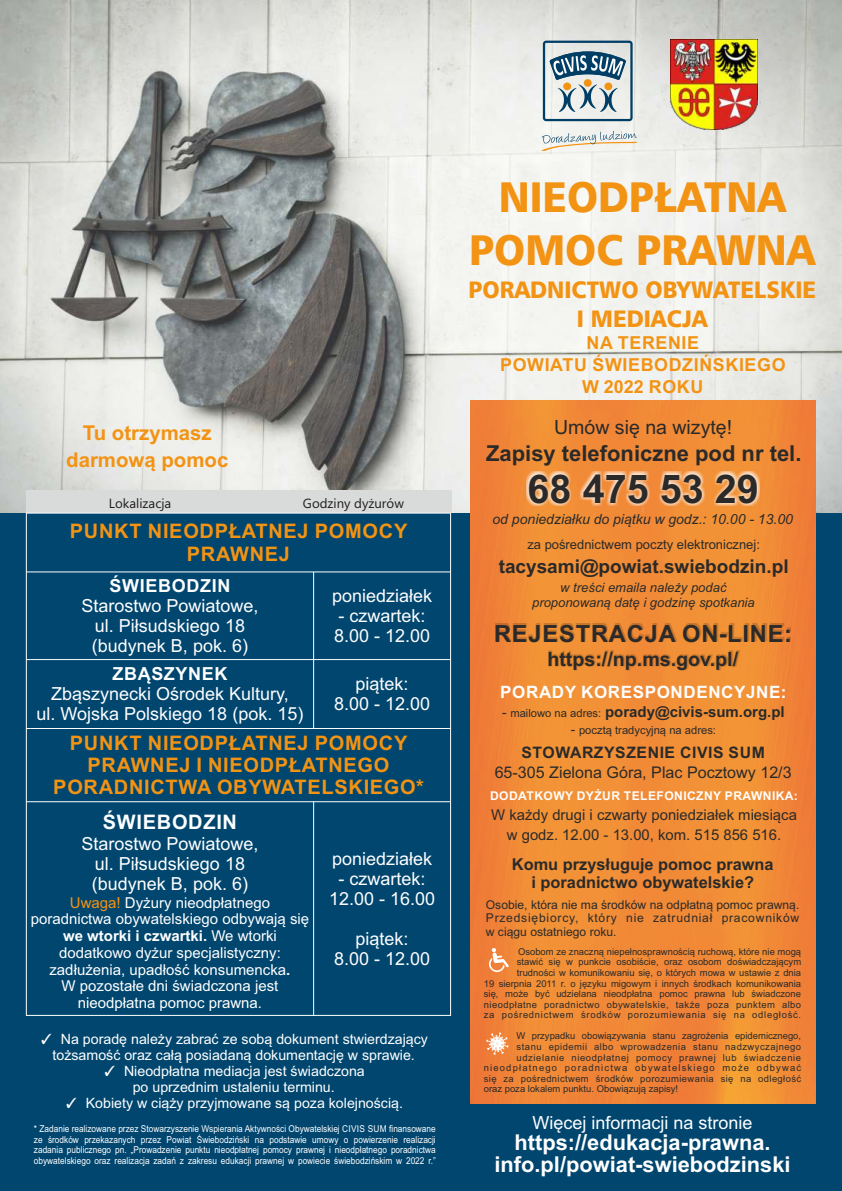
<style>
.page{position:relative;width:842px;height:1191px;background:#fff}
.page>*{position:absolute;margin:0;border:0;box-sizing:border-box;transform-origin:0 0}
.t1{font:42.7px/52.5px "Humanist 777 BT Black B";color:#f39313;text-align:center;scale:.94 1}
.t2{font:700 39.6px "Arial";color:#2b2a29}
.t3{font:23.7px/29.2px "Humanist 777 BT Black B";color:#f39313;text-align:center;scale:.94 1}
.t4{font:700 23.6px "Arial";letter-spacing:.035em;color:#2b2a29}
.t5{font:700 22px "Arial";color:#2b2a29}
.t6{font:700 21.8px/22px "Arial";color:#fefefe;text-align:center}
.t7{font:700 20.4px/26.5px "Arial";color:#f39313;text-align:center}
.t8{font:700 20px/22.3px "Arial";letter-spacing:.035em;color:#f39313;text-align:center}
.t9{font:700 20px "Arial";letter-spacing:.035em;color:#fefefe}
.t10{font:700 19.7px "Arial";color:#2b2a29}
.t11{font:19.5px "Arial";color:#2b2a29}
.t12{font:700 19px "Arial";color:#2b2a29}
.t13{font:18px/20.1px "Arial";color:#fefefe;text-align:center}
.t14{font:700 18px "Arial";letter-spacing:.035em;color:#fefefe}
.t15{font:700 17.9px/22px "Arial";letter-spacing:.035em;color:#f39313;text-align:center}
.t16{font:700 17px "Arial";letter-spacing:.035em;color:#fefefe}
.t17{font:700 16.4px/18.3px "Arial";color:#2b2a29;text-align:center}
.t18{font:16.1px "Arial";color:#2b2a29}
.t19{font:700 15.8px "Arial";letter-spacing:.035em;color:#2b2a29}
.t20{font:15px/16.8px "Arial";color:#fefefe;text-align:center}
.t21{font:700 15px "Arial";color:#2b2a29}
.t22{font:14.9px/19.9px "Arial";color:#2b2a29;text-align:center}
.t23{font:14.2px/15.9px "Arial";color:#fefefe;text-align:center}
.t24{font:italic 14px "Arial";color:#2b2a29}
.t25{font:13.2px "Ebrima";color:#1f1b20}
.t26{font:italic 13px/14.5px "Arial";color:#2b2a29;text-align:center}
.t27{font:13px "Arial";color:#2b2a29}
.t28{font:12.1px/13.6px "Arial";letter-spacing:.065em;color:#2b2a29;text-align:justify}
.t29{font:700 12.1px "Arial";letter-spacing:.035em;color:#fefefe}
.t30{font:11.2px "Arial";color:#2b2a29}
.t31{font:9.5px/10.6px "Arial";color:#2b2a29;text-align:right}
.t32{font:9.5px/10.6px "Arial";color:#fefefe;text-align:justify;scale:.88 1}
.t33{font:9.5px "Arial";letter-spacing:.04em;color:#2b2a29}
.t34{font:9.5px "Arial";letter-spacing:.06em;color:#2b2a29}
.t35{font:9.5px "Arial";letter-spacing:.125em;color:#2b2a29}
.t36{font:9.5px "Arial";letter-spacing:.05em;color:#2b2a29}
.s1{color:#f39313}
.s2{font-weight:700}
.s3{font-family:"MS Gothic"}
.s4{font-weight:400;font-size:13.4px}
.s5{font-weight:400;font-size:11.2px}
.s6{font-size:13.4px}
</style>
<div class="page">
<img style="left:0;top:0;width:842px;height:513px">
<div style="left:0;top:513px;width:842px;height:678px;background:#00466f"></div>
<div style="left:26px;top:490px;width:426px;height:23px;background:#d9dada"></div>
<img style="left:471px;top:401px;width:344px;height:702px">
<div style="left:526px;top:471px;width:234px;height:35px;background:#fefefe;opacity:.98"></div>
<svg style="left:489px;top:947px;width:20px;height:25px"></svg>
<svg style="left:486px;top:1032px;width:22px;height:22px"></svg>
<div style="left:495px;top:623px;width:296px;height:47px;background:#2b2a29;opacity:.22"></div>
<svg style="left:543px;top:41px;width:90px;height:80px;background:#a2b5bd"></svg>
<div style="left:584px;top:79px;width:8px;height:8px;background:#f39313;border-radius:50%"></div>
<svg style="left:540px;top:131px;width:99px;height:20px"></svg>
<hr style="left:26px;top:513px;width:1px;height:502px;background:#fefefe">
<hr style="left:313px;top:801px;width:1px;height:214px;background:#fefefe">
<hr style="left:313px;top:572px;width:1px;height:156px;background:#fefefe">
<hr style="left:450px;top:513px;width:1px;height:502px;background:#fefefe">
<hr style="left:26px;top:1015px;width:425px;height:1px;background:#fefefe">
<hr style="left:26px;top:801px;width:425px;height:1px;background:#fefefe">
<hr style="left:26px;top:728px;width:425px;height:1px;background:#fefefe">
<hr style="left:26px;top:659px;width:425px;height:1px;background:#fefefe">
<hr style="left:26px;top:572px;width:425px;height:1px;background:#fefefe">
<hr style="left:26px;top:513px;width:425px;height:1px;background:#fefefe">
<img style="left:670px;top:40px;width:87px;height:90px">
<h3 class="t7" style="left:66px;top:422px;width:164px">Tu otrzymasz darmową pomoc</h3>
<h3 class="t25" style="left:109px;top:498px;width:64px">Lokalizacja</h3>
<h3 class="t25" style="left:303px;top:499px;width:102px">Godziny dyżurów</h3>
<h3 class="t8" style="left:70px;top:522px;width:339px">PUNKT NIEODPŁATNEJ POMOCY<br>PRAWNEJ</h3>
<h3 class="t14" style="left:110px;top:579px;width:122px">ŚWIEBODZIN</h3>
<h3 class="t13" style="left:81px;top:597px;width:179px">Starostwo Powiatowe, ul. Piłsudskiego 18 (budynek B, pok. 6)</h3>
<h3 class="t13" style="left:332px;top:587px;width:102px">poniedziałek</h3>
<h3 class="t13" style="left:334px;top:607px;width:98px;text-align:left">- czwartek:<br>8.00 - 12.00</h3>
<h3 class="t14" style="left:112px;top:667px;width:117px">ZBĄSZYNEK</h3>
<h3 class="t13" style="left:37px;top:685px;width:268px">Zbąszynecki Ośrodek Kultury,<br>ul. Wojska Polskiego 18 (pok. 15)</h3>
<h3 class="t13" style="left:334px;top:675px;width:98px">piątek:<br>8.00 - 12.00</h3>
<h3 class="t8" style="left:53px;top:733px;width:372px">PUNKT NIEODPŁATNEJ POMOCY<br>PRAWNEJ I NIEODPŁATNEGO<br>PORADNICTWA OBYWATELSKIEGO*</h3>
<h3 class="t9" style="left:103px;top:815px;width:136px">ŚWIEBODZIN</h3>
<h3 class="t13" style="left:81px;top:835px;width:179px">Starostwo Powiatowe, ul. Piłsudskiego 18 (budynek B, pok. 6)</h3>
<h3 class="t20" style="left:31px;top:895px;width:280px"><span class="s1">Uwaga!</span> Dyżury nieodpłatnego poradnictwa obywatelskiego odbywają się <span class="s2">we wtorki i czwartki.</span> We wtorki dodatkowo dyżur specjalistyczny: zadłużenia, upadłość konsumencka<span class="s2">.<br></span>W pozostałe dni świadczona jest nieodpłatna pomoc prawna.</h3>
<h3 class="t13" style="left:332px;top:849px;width:102px">poniedziałek</h3>
<h3 class="t13" style="left:329px;top:870px;width:108px">- czwartek:<br>12.00 - 16.00</h3>
<h3 class="t13" style="left:334px;top:930px;width:98px">piątek:<br>8.00 - 12.00</h3>
<h3 class="t23" style="left:40px;top:1032px;width:390px"><span class="s3">✓</span> Na poradę należy zabrać ze sobą dokument stwierdzający tożsamość oraz całą posiadaną dokumentację w sprawie.</h3>
<h3 class="t23" style="left:103px;top:1064px;width:264px"><span class="s3">✓</span> Nieodpłatna mediacja jest świadczona po uprzednim ustaleniu terminu.</h3>
<h3 class="t23" style="left:64px;top:1096px;width:340px"><span class="s3">✓</span> Kobiety w ciąży przyjmowane są poza kolejnością.</h3>
<p class="t32" style="left:34px;top:1124px;width:458px">* Zadanie realizowane przez Stowarzyszenie Wspierania Aktywności Obywatelskiej CIVIS SUM finansowane ze środków przekazanych przez Powiat Świebodziński na podstawie umowy o powierzenie realizacji zadania publicznego pn. „Prowadzenie punktu nieodpłatnej pomocy prawnej i nieodpłatnego poradnictwa obywatelskiego oraz realizacja zadań z zakresu edukacji prawnej w powiecie świebodzińskim w 2022 r.”</p>
<h1 class="t1" style="left:469px;top:175px;width:370px">NIEODPŁATNA<br>POMOC PRAWNA</h1>
<h3 class="t3" style="left:468px;top:277px;width:371px">PORADNICTWO OBYWATELSKIE<br>I MEDIACJA</h3>
<h3 class="t15" style="left:500px;top:334px;width:287px">NA TERENIE<br>POWIATU ŚWIEBODZIŃSKIEGO<br>W 2022 ROKU</h3>
<h3 class="t11" style="left:554px;top:419px;width:180px">Umów się na wizytę!</h3>
<h3 class="t5" style="left:486px;top:445px;width:317px">Zapisy telefoniczne pod nr tel.</h3>
<h2 class="t2" style="left:528px;top:474px;width:233px">68 475 53 29</h2>
<h3 class="t24" style="left:492px;top:513px;width:302px">od poniedziałku do piątku w godz.: 10.00 - 13.00</h3>
<h3 class="t27" style="left:527px;top:540px;width:234px">za pośrednictwem poczty elektronicznej:</h3>
<h3 class="t12" style="left:499px;top:559px;width:291px">tacysami@powiat.swiebodzin.pl</h3>
<h3 class="t26" style="left:532px;top:581px;width:224px">w treści emaila należy podać proponowaną datę i godzinę spotkania</h3>
<h3 class="t4" style="left:494px;top:625px;width:299px">REJESTRACJA ON-LINE:</h3>
<h3 class="t10" style="left:547px;top:651px;width:192px">https://np.ms.gov.pl/</h3>
<h3 class="t16" style="left:500px;top:685px;width:288px">PORADY KORESPONDENCYJNE:</h3>
<h3 class="t21" style="left:502px;top:706px;width:284px"><span class="s4">-</span> <span class="s5">mailowo na adres:</span> porady@civis-sum.org.pl</h3>
<p class="t30" style="left:571px;top:726px;width:147px"><span class="s6">-</span> pocztą tradycyjną na adres:</p>
<h3 class="t19" style="left:521px;top:746px;width:245px">STOWARZYSZENIE CIVIS SUM</h3>
<h3 class="t18" style="left:495px;top:766px;width:299px">65-305 Zielona Góra, Plac Pocztowy 12/3</h3>
<p class="t29" style="left:490px;top:791px;width:309px">DODATKOWY DYŻUR TELEFONICZNY PRAWNIKA:</p>
<h3 class="t22" style="left:491px;top:806px;width:307px">W każdy drugi i czwarty poniedziałek miesiąca w godz. 12.00 - 13.00, kom. 515 856 516.</h3>
<h3 class="t17" style="left:512px;top:856px;width:263px">Komu przysługuje pomoc prawna i poradnictwo obywatelskie?</h3>
<p class="t28" style="left:486px;top:898px;width:315px">Osobie, która nie ma środków na odpłatną pomoc prawną.<br>Przedsiębiorcy, który nie zatrudniał pracowników w ciągu ostatniego roku.</p>
<p class="t31" style="left:484px;top:947px;width:319px">Osobom ze znaczną niepełnosprawnością ruchową, które nie mogą<br>stawić się w punkcie osobiście, oraz osobom doświadczającym trudności w komunikowaniu się, o których mowa w ustawie z dnia<br>19 sierpnia 2011 r. o języku migowym i innych środkach komunikowania się, może być udzielana nieodpłatna pomoc prawna lub świadczone nieodpłatne poradnictwo obywatelskie, także poza punktem albo za pośrednictwem środków porozumiewania się na odległość.</p>
<p class="t31" style="left:516px;top:1031px;width:286px">W przypadku obowiązywania stanu zagrożenia epidemicznego,</p>
<p class="t36" style="left:517px;top:1043px;width:286px">stanu epidemii albo wprowadzenia stanu nadzwyczajnego</p>
<p class="t34" style="left:517px;top:1053px;width:286px">udzielanie nieodpłatnej pomocy prawnej lub świadczenie</p>
<p class="t35" style="left:484px;top:1064px;width:319px">nieodpłatnego poradnictwa obywatelskiego może odbywać</p>
<p class="t33" style="left:484px;top:1074px;width:319px">się za pośrednictwem środków porozumiewania się na odległość</p>
<p class="t31" style="left:484px;top:1084px;width:196px">oraz poza lokalem punktu. Obowiązują zapisy!</p>
<h3 class="t13" style="left:532px;top:1114px;width:222px">Więcej informacji na stronie</h3>
<h3 class="t6" style="left:494px;top:1133px;width:298px">https://edukacja-prawna. info.pl/powiat-swiebodzinski</h3>
</div>
